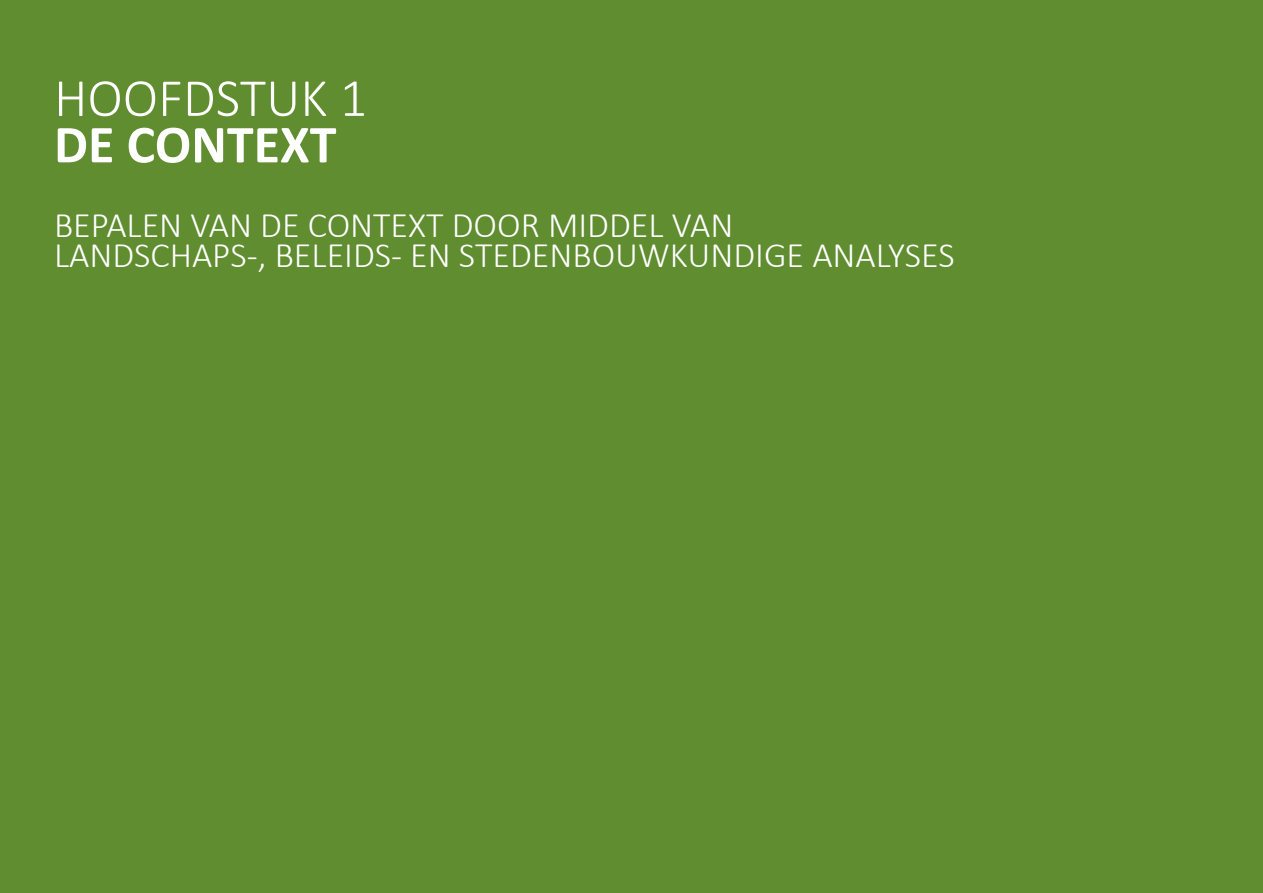
<style>
.page{position:relative;width:1263px;height:893px;background:#5f8d2f}
.page>*{position:absolute;margin:0;border:0;box-sizing:border-box;transform-origin:0 0}
.t1{font:300 54px "Calibri";color:#fff}
.t2{font:700 54px "Calibri";color:#fff}
.t3{font:300 36px/30px "Calibri";color:#fff}
</style>
<div class="page">
<h1 class="t1" style="left:54px;top:64px;width:315px">HOOFDSTUK 1</h1>
<h1 class="t2" style="left:54px;top:106px;width:284px">DE CONTEXT</h1>
<p class="t3" style="left:54px;top:210px;width:902px">BEPALEN VAN DE CONTEXT DOOR MIDDEL VAN<br>LANDSCHAPS-, BELEIDS- EN STEDENBOUWKUNDIGE ANALYSES</p>
</div>
